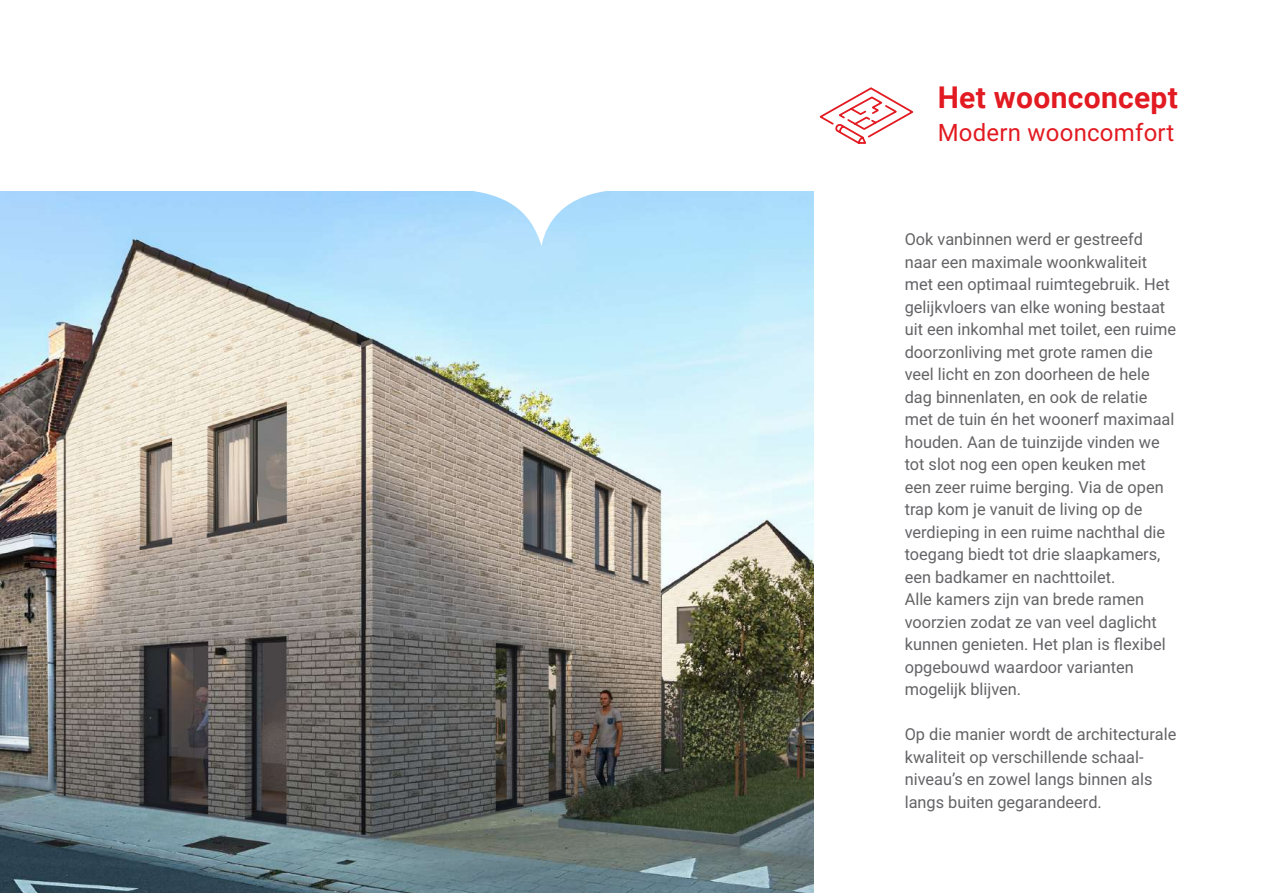
<style>
.page{position:relative;width:1263px;height:893px;background:#fff}
.page>*{position:absolute;margin:0;border:0;box-sizing:border-box;transform-origin:0 0}
.t1{font:700 30px "Roboto";letter-spacing:.01em;color:#e21a21}
.t2{font:24px "Roboto";letter-spacing:.01em;color:#e21a21}
.t3{font:16.5px/22.5px "Roboto";color:#636366}
</style>
<div class="page">
<svg style="left:819px;top:87px;width:95px;height:57px"></svg>
<img style="left:0;top:191px;width:814px;height:702px">
<svg style="left:463px;top:191px;width:157px;height:55px"></svg>
<h1 class="t1" style="left:938px;top:76px;width:242px">Het woonconcept</h1>
<h2 class="t2" style="left:938px;top:115px;width:238px">Modern wooncomfort</h2>
<p class="t3" style="left:905px;top:228px;width:273px">Ook vanbinnen werd er gestreefd naar een maximale woonkwaliteit met een optimaal ruimtegebruik. Het gelijkvloers van elke woning bestaat uit een inkomhal met toilet, een ruime doorzonliving met grote ramen die veel licht en zon doorheen de hele dag binnenlaten, en ook de relatie met de tuin én het woonerf maximaal houden. Aan de tuinzijde vinden we tot slot nog een open keuken met een zeer ruime berging. Via de open trap kom je vanuit de living op de verdieping in een ruime nachthal die toegang biedt tot drie slaapkamers, een badkamer en nachttoilet.<br>Alle kamers zijn van brede ramen voorzien zodat ze van veel daglicht kunnen genieten. Het plan is flexibel opgebouwd waardoor varianten mogelijk blijven.</p>
<p class="t3" style="left:905px;top:723px;width:273px">Op die manier wordt de architecturale kwaliteit op verschillende schaal&shy;niveau’s en zowel langs binnen als langs buiten gegarandeerd.</p>
</div>
